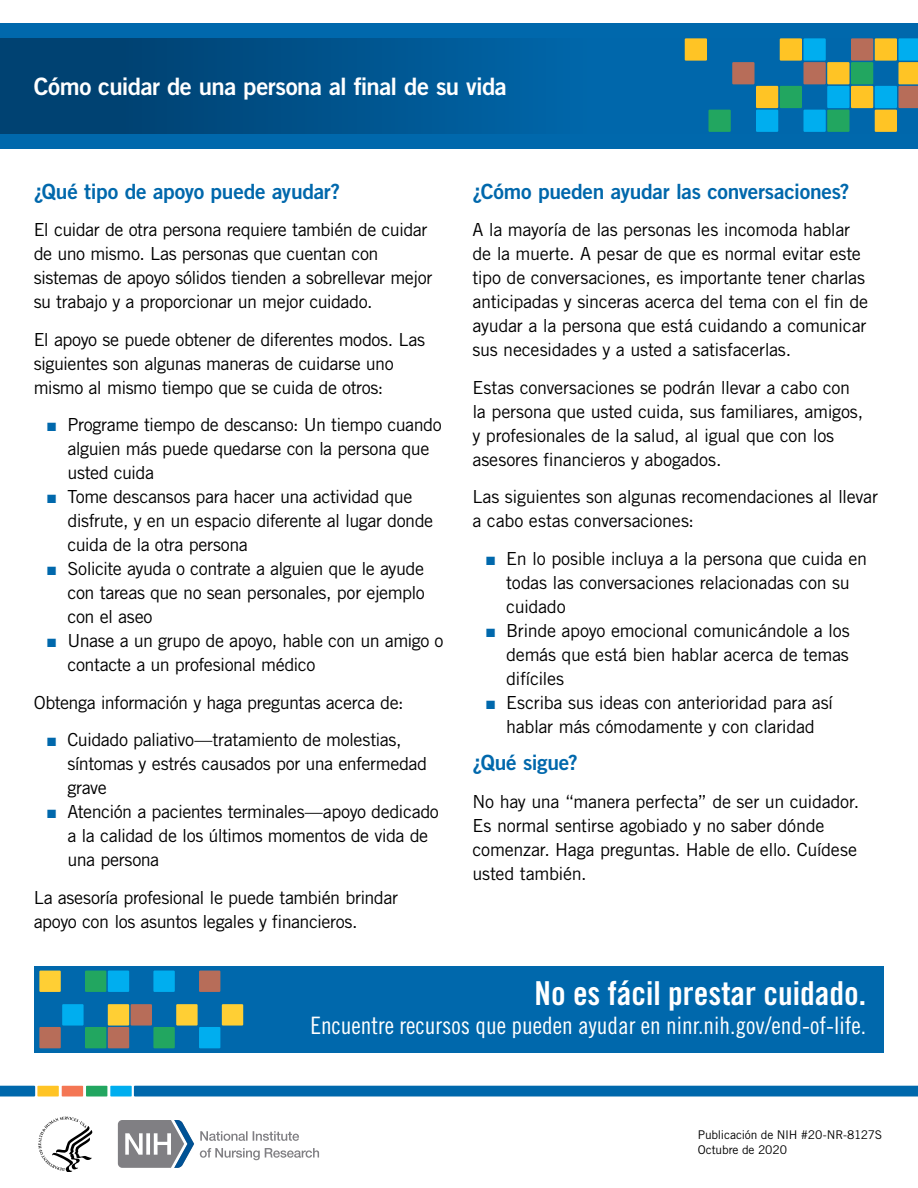
<style>
.page{position:relative;width:918px;height:1188px;background:#fff}
.page>*{position:absolute;margin:0;border:0;box-sizing:border-box;transform-origin:0 0}
.t1{font:33px "Trade Gothic LT Std Bd Cn 20";color:#fff}
.t2{font:24px "Trade Gothic LT Std Cn 18";color:#fff}
.White_Headline{font:24px "Trade Gothic LT Std Bd 2";letter-spacing:-.025em;color:#fff}
.Subhead{font:21px "Trade Gothic LT Std Bd 2";letter-spacing:-.015em;color:#0068ac}
.Body_Copy{font:18px/24px "Trade Gothic LT Std";letter-spacing:-.025em;color:#000}
.Bullet_copy{font:12px "Trade Gothic LT Std";letter-spacing:-.015em;color:#000}
.s1{color:#0068ac}
</style>
<div class="page">
<div style="left:0;top:23px;width:918px;height:125px;background:#0068ac"></div>
<div style="left:0;top:38px;width:918px;height:96px;background:linear-gradient(to right,#004070,#0271b9)"></div>
<div style="left:803px;top:38px;width:23px;height:23px;background:#00aeef"></div>
<div style="left:875px;top:86px;width:22px;height:22px;background:#00aeef"></div>
<div style="left:827px;top:86px;width:23px;height:22px;background:#00aeef"></div>
<div style="left:851px;top:86px;width:22px;height:22px;background:#ffc425"></div>
<div style="left:756px;top:86px;width:22px;height:22px;background:#ffc425"></div>
<div style="left:827px;top:62px;width:23px;height:22px;background:#ffc425"></div>
<div style="left:875px;top:38px;width:22px;height:23px;background:#ffc425"></div>
<div style="left:780px;top:38px;width:22px;height:23px;background:#ffc425"></div>
<div style="left:875px;top:110px;width:22px;height:22px;background:#ffc425"></div>
<div style="left:803px;top:110px;width:23px;height:22px;background:#00aeef"></div>
<div style="left:756px;top:110px;width:22px;height:22px;background:#00aeef"></div>
<svg style="left:898px;top:38px;width:20px;height:70px"></svg>
<div style="left:803px;top:62px;width:23px;height:22px;background:#b76d59"></div>
<div style="left:851px;top:38px;width:22px;height:23px;background:#b76d59"></div>
<div style="left:732px;top:62px;width:23px;height:22px;background:#b76d59"></div>
<div style="left:708px;top:110px;width:23px;height:22px;background:#22a660"></div>
<div style="left:780px;top:86px;width:22px;height:22px;background:#22a660"></div>
<div style="left:851px;top:62px;width:22px;height:22px;background:#22a660"></div>
<div style="left:827px;top:110px;width:23px;height:22px;background:#22a660"></div>
<div style="left:685px;top:38px;width:22px;height:23px;background:#ffc425"></div>
<svg style="left:0;top:1086px;width:918px;height:11px;background:#1a75ab"></svg>
<div style="left:34px;top:966px;width:849px;height:87px;background:#0068ac"></div>
<div style="left:62px;top:1004px;width:22px;height:22px;background:#00aeef"></div>
<div style="left:108px;top:1004px;width:21px;height:22px;background:#ffcf34"></div>
<div style="left:131px;top:1004px;width:21px;height:22px;background:#b76d59"></div>
<div style="left:222px;top:1004px;width:21px;height:22px;background:#ffcf34"></div>
<div style="left:176px;top:1004px;width:22px;height:22px;background:#ffcf34"></div>
<div style="left:39px;top:1027px;width:22px;height:21px;background:#b76d59"></div>
<div style="left:108px;top:1027px;width:21px;height:21px;background:#b76d59"></div>
<div style="left:85px;top:1027px;width:21px;height:21px;background:#22a660"></div>
<div style="left:153px;top:1027px;width:22px;height:21px;background:#22a660"></div>
<div style="left:199px;top:1027px;width:21px;height:21px;background:#00aeef"></div>
<div style="left:39px;top:971px;width:22px;height:21px;background:#ffcf34"></div>
<div style="left:108px;top:971px;width:21px;height:21px;background:#00aeef"></div>
<div style="left:85px;top:971px;width:21px;height:21px;background:#22a660"></div>
<div style="left:153px;top:971px;width:22px;height:21px;background:#00aeef"></div>
<div style="left:199px;top:971px;width:21px;height:21px;background:#b76d59"></div>
<svg style="left:38px;top:1117px;width:54px;height:54px"></svg>
<svg style="left:118px;top:1120px;width:76px;height:48px"></svg>
<svg style="left:200px;top:1148px;width:119px;height:12px"></svg>
<svg style="left:200px;top:1131px;width:99px;height:10px"></svg>
<p class="White_Headline" style="left:34px;top:71px;width:475px">Cómo cuidar de una persona al final de su vida</p>
<p class="Subhead" style="left:34px;top:178px;width:308px">¿Qué tipo de apoyo puede ayudar?</p>
<p class="Body_Copy" style="left:34px;top:218px;width:400px">El cuidar de otra persona requiere también de cuidar de uno mismo. Las personas que cuentan con sistemas de apoyo sólidos tienden a sobrellevar mejor su trabajo y a proporcionar un mejor cuidado.</p>
<p class="Body_Copy" style="left:34px;top:327px;width:393px">El apoyo se puede obtener de diferentes modos. Las siguientes son algunas maneras de cuidarse uno mismo al mismo tiempo que se cuida de otros:</p>
<p class="Body_Copy" style="left:68px;top:413px;width:376px;text-indent:-20px"><span class="s1">■</span> Programe tiempo de descanso: Un tiempo cuando alguien más puede quedarse con la persona que usted cuida</p>
<p class="Body_Copy" style="left:68px;top:485px;width:367px;text-indent:-20px"><span class="s1">■</span> Tome descansos para hacer una actividad que disfrute, y en un espacio diferente al lugar donde cuida de la otra persona</p>
<p class="Body_Copy" style="left:68px;top:557px;width:359px;text-align:justify;text-indent:-20px"><span class="s1">■</span> Solicite ayuda o contrate a alguien que le ayude con tareas que no sean personales, por ejemplo con el aseo</p>
<p class="Body_Copy" style="left:68px;top:629px;width:378px;text-indent:-20px"><span class="s1">■</span> Unase a un grupo de apoyo, hable con un amigo o contacte a un profesional médico</p>
<p class="Body_Copy" style="left:34px;top:690px;width:371px">Obtenga información y haga preguntas acerca de:</p>
<p class="Body_Copy" style="left:68px;top:728px;width:361px;text-indent:-20px"><span class="s1">■</span> Cuidado paliativo—tratamiento de molestias, síntomas y estrés causados por una enfermedad grave</p>
<p class="Body_Copy" style="left:68px;top:800px;width:373px;text-indent:-20px"><span class="s1">■</span> Atención a pacientes terminales—apoyo dedicado a la calidad de los últimos momentos de vida de una persona</p>
<p class="Body_Copy" style="left:34px;top:885px;width:366px">La asesoría profesional le puede también brindar apoyo con los asuntos legales y financieros.</p>
<p class="Subhead" style="left:472px;top:178px;width:378px">¿Cómo pueden ayudar las conversaciones?</p>
<p class="Body_Copy" style="left:472px;top:218px;width:397px">A la mayoría de las personas les incomoda hablar de la muerte. A pesar de que es normal evitar este tipo de conversaciones, es importante tener charlas anticipadas y sinceras acerca del tema con el fin de ayudar a la persona que está cuidando a comunicar sus necesidades y a usted a satisfacerlas.</p>
<p class="Body_Copy" style="left:472px;top:375px;width:392px">Estas conversaciones se podrán llevar a cabo con la persona que usted cuida, sus familiares, amigos, y profesionales de la salud, al igual que con los asesores financieros y abogados.</p>
<p class="Body_Copy" style="left:472px;top:485px;width:407px">Las siguientes son algunas recomendaciones al llevar a cabo estas conversaciones:</p>
<p class="Body_Copy" style="left:506px;top:546px;width:362px;text-indent:-20px"><span class="s1">■</span> En lo posible incluya a la persona que cuida en todas las conversaciones relacionadas con su cuidado</p>
<p class="Body_Copy" style="left:506px;top:618px;width:345px;text-align:justify;text-indent:-20px"><span class="s1">■</span> Brinde apoyo emocional comunicándole a los demás que está bien hablar acerca de temas difíciles</p>
<p class="Body_Copy" style="left:486px;top:690px;width:349px;text-align:center"><span class="s1">■</span> Escriba sus ideas con anterioridad para así hablar más cómodamente y con claridad</p>
<p class="Subhead" style="left:472px;top:750px;width:107px">¿Qué sigue?</p>
<p class="Body_Copy" style="left:472px;top:789px;width:388px">No hay una “manera perfecta” de ser un cuidador.<br>Es normal sentirse agobiado y no saber dónde comenzar. Haga preguntas. Hable de ello. Cuídese usted también.</p>
<p class="t1" style="left:535px;top:973px;width:333px">No es fácil prestar cuidado.</p>
<p class="t2" style="left:310px;top:1011px;width:557px">Encuentre recursos que pueden ayudar en ninr.nih.gov/end-of-life.</p>
<p class="Bullet_copy" style="left:698px;top:1128px;width:186px">Publicación de NIH #20-NR-8127S</p>
<p class="Bullet_copy" style="left:698px;top:1143px;width:91px">Octubre de 2020</p>
</div>
